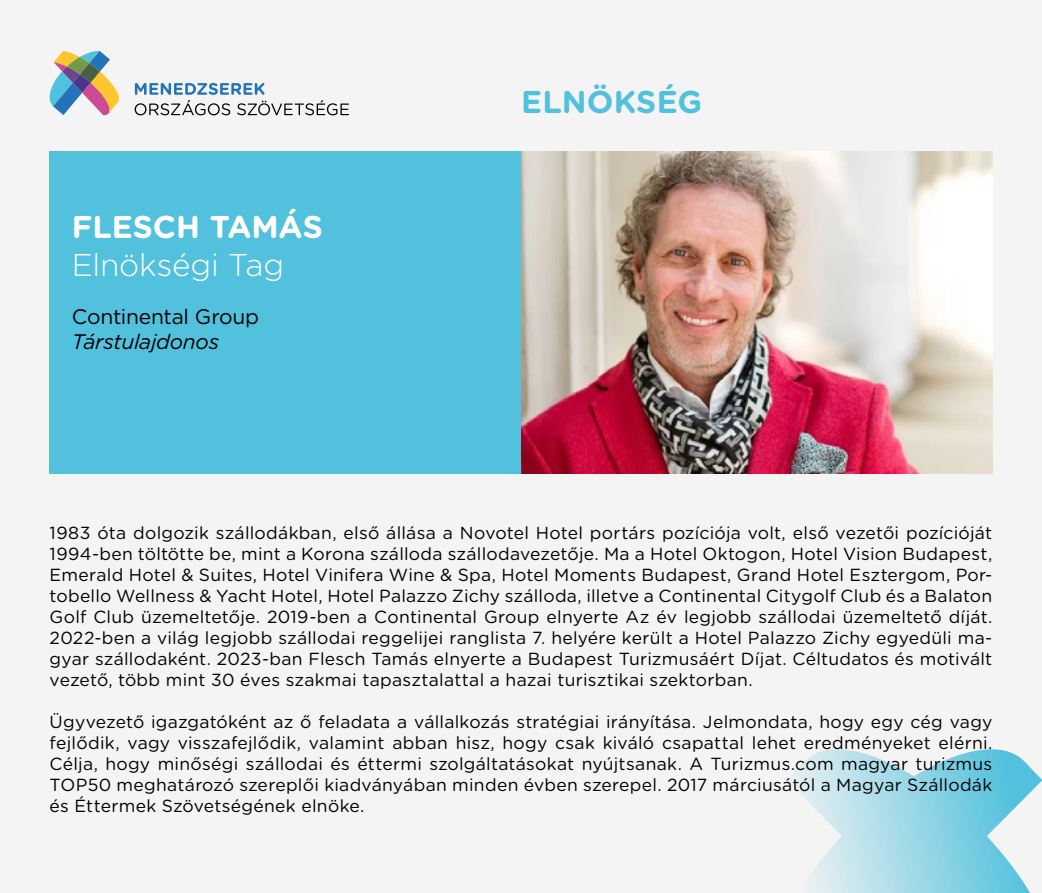
<style>
.page{position:relative;width:1042px;height:893px;background:#f5f4f4}
.page>*{position:absolute;margin:0;border:0;box-sizing:border-box;transform-origin:0 0}
.t1{font:300 31.5px "Gotham Rounded";letter-spacing:-.01em;color:#fff}
.t2{font:700 31.5px "Gotham Rounded";letter-spacing:-.005em;color:#fff}
.t3{font:700 31.5px "Gotham Rounded";letter-spacing:.005em;color:#52c1dd}
.t4{font:21px "Gotham Rounded";letter-spacing:-.015em;color:#000}
.t5{font:italic 21px "Gotham Rounded";letter-spacing:-.015em;color:#000}
.t6{font:17.5px/21px "Gotham Rounded";letter-spacing:.015em;color:#000;text-align:justify}
</style>
<div class="page">
<div style="left:50px;top:151px;width:471px;height:323px;background:#52c1dd"></div>
<svg style="left:49px;top:51px;width:70px;height:64px"></svg>
<svg style="left:135px;top:83px;width:214px;height:32px"></svg>
<svg style="left:788px;top:749px;width:254px;height:144px"></svg>
<img style="left:521px;top:151px;width:471px;height:323px">
<h1 class="t2" style="left:72px;top:204px;width:252px">FLESCH TAMÁS</h1>
<h1 class="t1" style="left:72px;top:244px;width:214px">Elnökségi Tag</h1>
<p class="t4" style="left:72px;top:302px;width:189px">Continental Group</p>
<p class="t5" style="left:72px;top:327px;width:149px">Társtulajdonos</p>
<h1 class="t3" style="left:521px;top:79px;width:183px">ELNÖKSÉG</h1>
<p class="t6" style="left:50px;top:521px;width:944px">1983 óta dolgozik szállodákban, első állása a Novotel Hotel portárs pozíciója volt, első vezetői pozícióját 1994-ben töltötte be, mint a Korona szálloda szállodavezetője. Ma a Hotel Oktogon, Hotel Vision Budapest, Emerald Hotel &amp; Suites, Hotel Vinifera Wine &amp; Spa, Hotel Moments Budapest, Grand Hotel Esztergom, Por&shy;tobello Wellness &amp; Yacht Hotel, Hotel Palazzo Zichy szálloda, illetve a Continental Citygolf Club és a Balaton Golf Club üzemeltetője. 2019-ben a Continental Group elnyerte Az év legjobb szállodai üzemeltető díját.<br>2022-ben a világ legjobb szállodai reggelijei ranglista 7. helyére került a Hotel Palazzo Zichy egyedüli ma&shy;gyar szállodaként. 2023-ban Flesch Tamás elnyerte a Budapest Turizmusáért Díjat. Céltudatos és motivált vezető, több mint 30 éves szakmai tapasztalattal a hazai turisztikai szektorban.</p>
<p class="t6" style="left:50px;top:710px;width:944px">Ügyvezető igazgatóként az ő feladata a vállalkozás stratégiai irányítása. Jelmondata, hogy egy cég vagy fejlődik, vagy visszafejlődik, valamint abban hisz, hogy csak kiváló csapattal lehet eredményeket elérni.<br>Célja, hogy minőségi szállodai és éttermi szolgáltatásokat nyújtsanak. A Turizmus.com magyar turizmus TOP50 meghatározó szereplői kiadványában minden évben szerepel. 2017 márciusától a Magyar Szállodák és Éttermek Szövetségének elnöke.</p>
</div>
